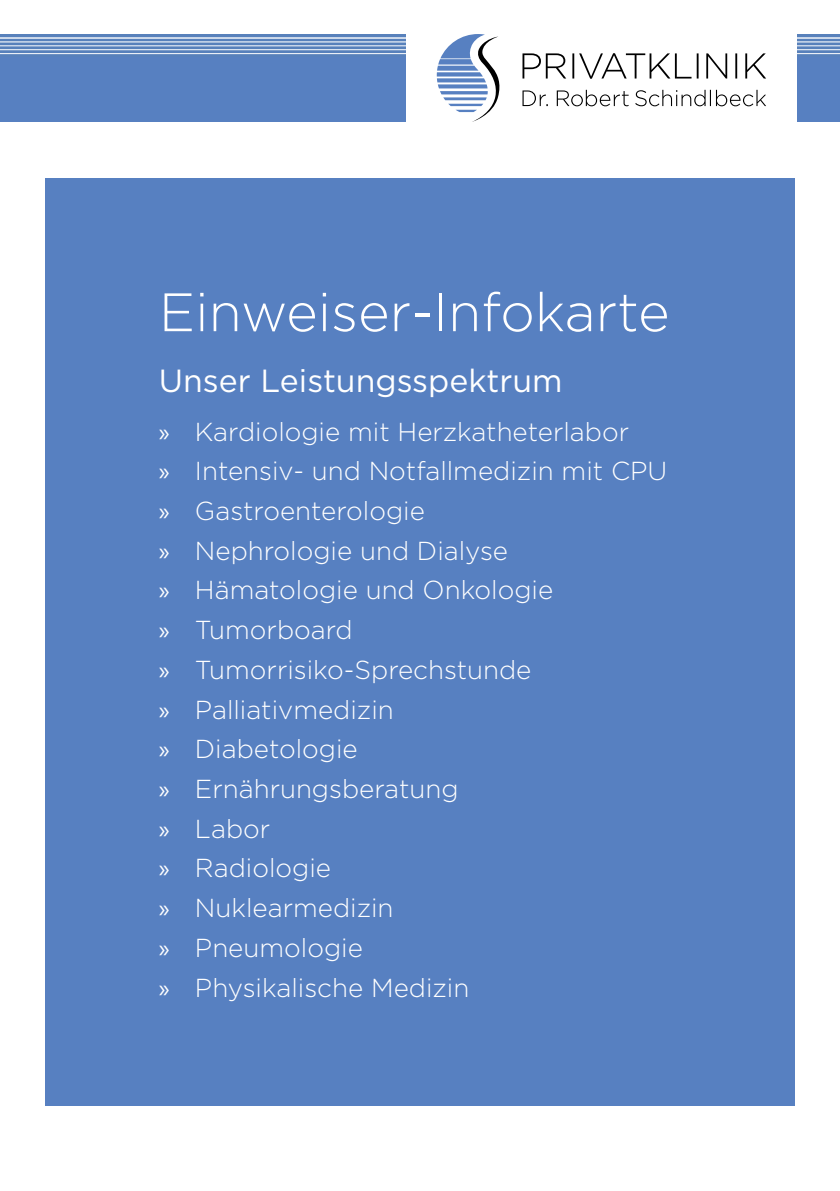
<style>
.page{position:relative;width:840px;height:1191px;background:#fff}
.page>*{position:absolute;margin:0;border:0;box-sizing:border-box;transform-origin:0 0}
.t1{font:300 54px "Gotham";color:#fff}
.t2{font:32px "Gotham";color:#fff}
.t3{font:300 26px/39.8px "Gotham";color:#fff}
.s1{font-family:"Myriad Pro";font-weight:400}
</style>
<div class="page">
<svg style="left:522px;top:53px;width:243px;height:26px"></svg>
<svg style="left:522px;top:90px;width:243px;height:16px"></svg>
<svg style="left:436px;top:34px;width:64px;height:88px"></svg>
<div style="left:0;top:34px;width:405px;height:88px;background:#5780c1"></div>
<svg style="left:0;top:42px;width:405px;height:13px"></svg>
<hr style="left:0;top:53px;width:405px;height:1px;background:#fff">
<hr style="left:0;top:49px;width:405px;height:1px;background:#fff">
<hr style="left:0;top:45px;width:405px;height:1px;background:#fff">
<hr style="left:0;top:41px;width:405px;height:1px;background:#fff">
<hr style="left:0;top:37px;width:405px;height:2px;background:#fff">
<div style="left:45px;top:179px;width:749px;height:927px;background:#5780c1"></div>
<div style="left:796px;top:34px;width:43px;height:88px;background:#5780c1"></div>
<svg style="left:796px;top:34px;width:43px;height:23px"></svg>
<hr style="left:796px;top:53px;width:43px;height:1px;background:#fff">
<hr style="left:796px;top:49px;width:43px;height:1px;background:#fff">
<hr style="left:796px;top:45px;width:43px;height:1px;background:#fff">
<hr style="left:796px;top:41px;width:43px;height:1px;background:#fff">
<hr style="left:796px;top:37px;width:43px;height:2px;background:#fff">
<h1 class="t1" style="left:159px;top:278px;width:512px">Einweiser-Infokarte</h1>
<p class="t2" style="left:159px;top:360px;width:405px">Unser Leistungsspektrum</p>
<p class="t3" style="left:159px;top:411px;width:509px"><span class="s1">»</span> Kardiologie mit Herzkatheterlabor<br><span class="s1">»</span> Intensiv- und Notfallmedizin mit CPU <span class="s1">»</span> Gastroenterologie<br><span class="s1">»</span> Nephrologie und Dialyse<br><span class="s1">»</span> Hämatologie und Onkologie<br><span class="s1">»</span> Tumorboard<br><span class="s1">»</span> Tumorrisiko-Sprechstunde<br><span class="s1">»</span> Palliativmedizin<br><span class="s1">»</span> Diabetologie<br><span class="s1">»</span> Ernährungsberatung<br><span class="s1">»</span> Labor<br><span class="s1">»</span> Radiologie<br><span class="s1">»</span> Nuklearmedizin<br><span class="s1">»</span> Pneumologie<br><span class="s1">»</span> Physikalische Medizin</p>
</div>
